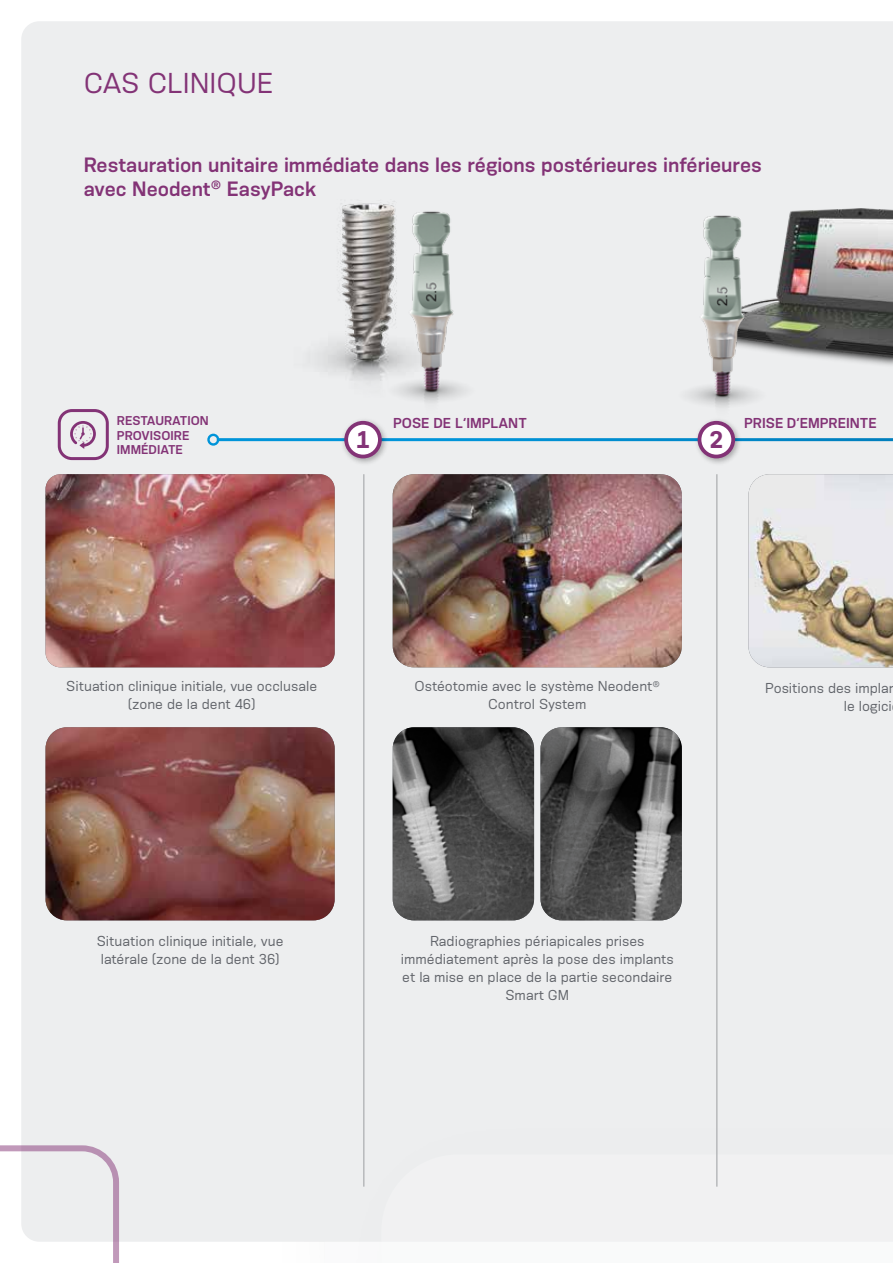
<style>
.page{position:relative;width:893px;height:1263px;background:#fff}
.page>*{position:absolute;margin:0;border:0;box-sizing:border-box;transform-origin:0 0}
.t1{font:27px "Konsens";color:#833376}
.t2{font:700 22.65px "Konsens";color:#833376}
.t3{font:600 19.5px/23.4px "Konsens";color:#833376}
.t4{font:13.5px/18px "Konsens";color:#61646a;text-align:center}
.t5{font:600 13.5px "Konsens";color:#833376}
.t6{font:600 12px/14.4px "Konsens";color:#833376}
</style>
<div class="page">
<div style="left:21px;top:21px;width:872px;height:1221px;background:#edeeef"></div>
<svg style="left:0;top:1145px;width:119px;height:118px"></svg>
<div style="left:304px;top:1076px;width:589px;height:187px;background:#edeeef"></div>
<svg style="left:381px;top:1186px;width:512px;height:77px"></svg>
<img style="left:810px;top:209px;width:83px;height:186px">
<div style="left:278px;top:148px;width:182px;height:263px;background:#edeeef"></div>
<img style="left:340px;top:198px;width:180px;height:254px">
<img style="left:631px;top:203px;width:179px;height:253px">
<img style="left:748px;top:474px;width:145px;height:193px">
<img style="left:393px;top:474px;width:289px;height:193px">
<img style="left:393px;top:727px;width:141px;height:193px">
<img style="left:540px;top:727px;width:142px;height:193px">
<hr style="left:218px;top:438px;width:675px;height:3px;background:#fff">
<div style="left:207px;top:434px;width:12px;height:12px;border:2px solid #fff;border-radius:50%"></div>
<div style="left:341px;top:417px;width:48px;height:49px;background:#000;opacity:.3"></div>
<div style="left:346px;top:423px;width:34px;height:33px;background:#fff;border-radius:50%"></div>
<div style="left:344px;top:421px;width:38px;height:37px;border:4px solid #833376;border-radius:50%"></div>
<div style="left:694px;top:417px;width:48px;height:49px;background:#000;opacity:.3"></div>
<div style="left:699px;top:423px;width:34px;height:33px;background:#fff;border-radius:50%"></div>
<div style="left:698px;top:421px;width:37px;height:37px;border:4px solid #833376;border-radius:50%"></div>
<hr style="left:363px;top:474px;width:2px;height:712px;background:#b7b9bb">
<hr style="left:716px;top:474px;width:2px;height:712px;background:#b7b9bb">
<img style="left:46px;top:474px;width:289px;height:193px">
<img style="left:46px;top:727px;width:289px;height:193px">
<svg style="left:70px;top:421px;width:26px;height:28px"></svg>
<div style="left:58px;top:409px;width:51px;height:51px;border:3px solid #833376;border-radius:13px"></div>
<h1 class="t1" style="left:84px;top:66px;width:191px">CAS CLINIQUE</h1>
<h3 class="t3" style="left:84px;top:153px;width:679px">Restauration unitaire immédiate dans les régions postérieures inférieures avec Neodent<sup>®</sup> EasyPack</h3>
<p class="t6" style="left:117px;top:413px;width:93px">RESTAURATION</p>
<p class="t5" style="left:393px;top:414px;width:135px">POSE DE L’IMPLANT</p>
<p class="t5" style="left:744px;top:414px;width:134px">PRISE D’EMPREINTE</p>
<p class="t6" style="left:117px;top:428px;width:74px">PROVISOIRE<br>IMMÉDIATE</p>
<h2 class="t2" style="left:356px;top:425px;width:15px">1</h2>
<h2 class="t2" style="left:709px;top:425px;width:15px">2</h2>
<p class="t4" style="left:415px;top:677px;width:247px">Ostéotomie avec le système Neodent<sup>®<br></sup>Control System</p>
<p class="t4" style="left:66px;top:677px;width:252px">Situation clinique initiale, vue occlusale (zone de la dent 46)</p>
<p class="t4" style="left:844px;top:679px;width:55px;text-align:left;text-indent:-78px">Positions des implan le logici</p>
<p class="t4" style="left:97px;top:932px;width:188px;text-align:left">Situation clinique initiale, vue latérale (zone de la dent 36)</p>
<p class="t4" style="left:401px;top:932px;width:274px">Radiographies périapicales prises immédiatement après la pose des implants et la mise en place de la partie secondaire<br>Smart GM</p>
</div>
